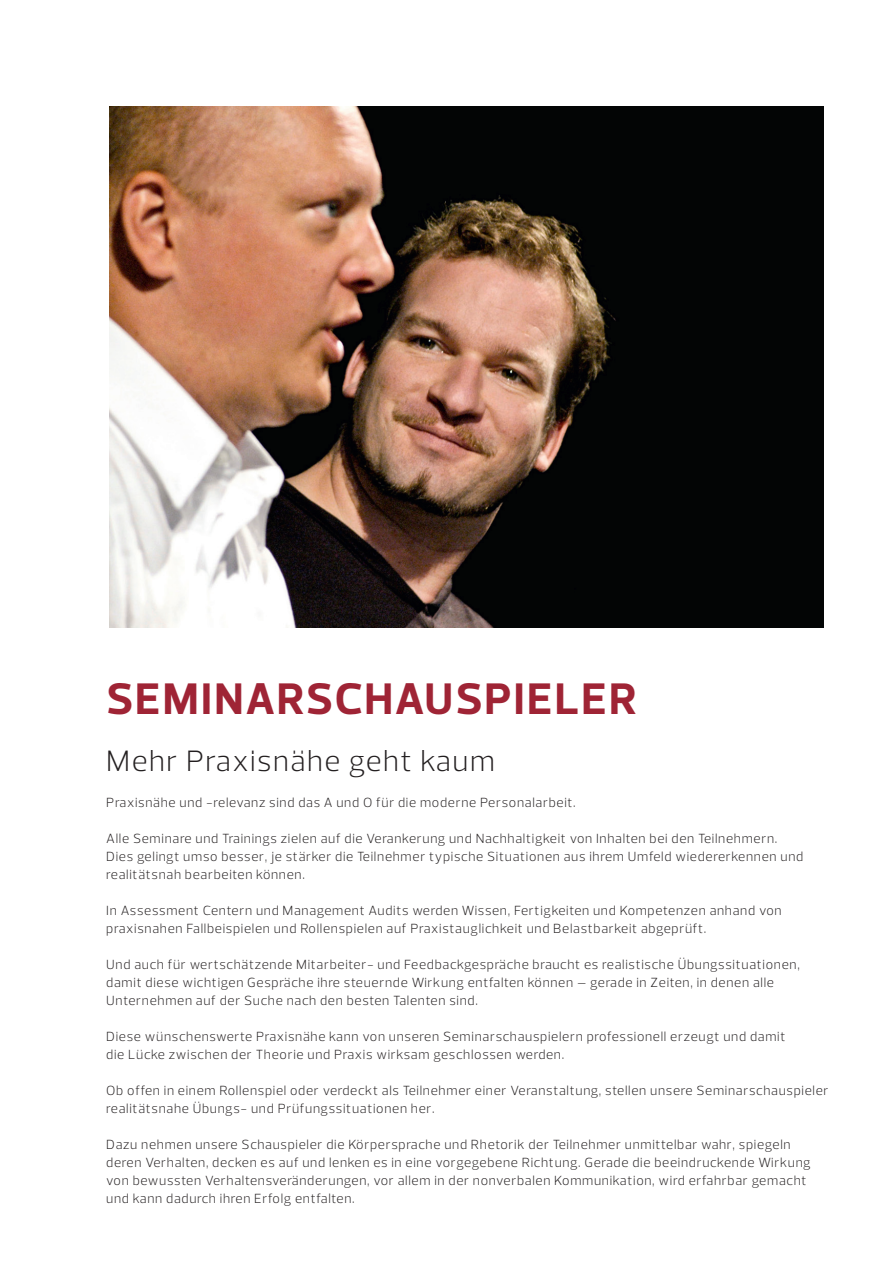
<style>
.page{position:relative;width:893px;height:1263px;background:#fff}
.page>*{position:absolute;margin:0;border:0;box-sizing:border-box;transform-origin:0 0}
.t1{font:700 45px "Prelo";letter-spacing:.055em;color:#9f2435}
.t2{font:300 30px "Prelo";letter-spacing:.05em;color:#231f20}
.t3{font:300 13.5px/18px "Prelo";letter-spacing:.05em;color:#231f20}
</style>
<div class="page">
<img style="left:109px;top:106px;width:714px;height:521px">
<h1 class="t1" style="left:107px;top:671px;width:532px">SEMINARSCHAUSPIELER</h1>
<h2 class="t2" style="left:106px;top:743px;width:390px">Mehr Praxisnähe geht kaum</h2>
<p class="t3" style="left:106px;top:794px;width:471px">Praxisnähe und -relevanz sind das A und O für die moderne Personalarbeit.</p>
<p class="t3" style="left:106px;top:830px;width:698px">Alle Seminare und Trainings zielen auf die Verankerung und Nachhaltigkeit von Inhalten bei den Teilnehmern.<br>Dies gelingt umso besser, je stärker die Teilnehmer typische Situationen aus ihrem Umfeld wiedererkennen und realitätsnah bearbeiten können.</p>
<p class="t3" style="left:106px;top:902px;width:677px">In Assessment Centern und Management Audits werden Wissen, Fertigkeiten und Kompetenzen anhand von praxisnahen Fallbeispielen und Rollenspielen auf Praxistauglichkeit und Belastbarkeit abgeprüft.</p>
<p class="t3" style="left:106px;top:956px;width:695px">Und auch für wertschätzende Mitarbeiter- und Feedbackgespräche braucht es realistische Übungssituationen, damit diese wichtigen Gespräche ihre steuernde Wirkung entfalten können – gerade in Zeiten, in denen alle<br>Unternehmen auf der Suche nach den besten Talenten sind.</p>
<p class="t3" style="left:106px;top:1028px;width:681px">Diese wünschenswerte Praxisnähe kann von unseren Seminarschauspielern professionell erzeugt und damit die Lücke zwischen der Theorie und Praxis wirksam geschlossen werden.</p>
<p class="t3" style="left:106px;top:1082px;width:724px">Ob offen in einem Rollenspiel oder verdeckt als Teilnehmer einer Veranstaltung, stellen unsere Seminarschauspieler realitätsnahe Übungs- und Prüfungssituationen her.</p>
<p class="t3" style="left:106px;top:1136px;width:706px">Dazu nehmen unsere Schauspieler die Körpersprache und Rhetorik der Teilnehmer unmittelbar wahr, spiegeln deren Verhalten, decken es auf und lenken es in eine vorgegebene Richtung. Gerade die beeindruckende Wirkung von bewussten Verhaltensveränderungen, vor allem in der nonverbalen Kommunikation, wird erfahrbar gemacht und kann dadurch ihren Erfolg entfalten.</p>
</div>
